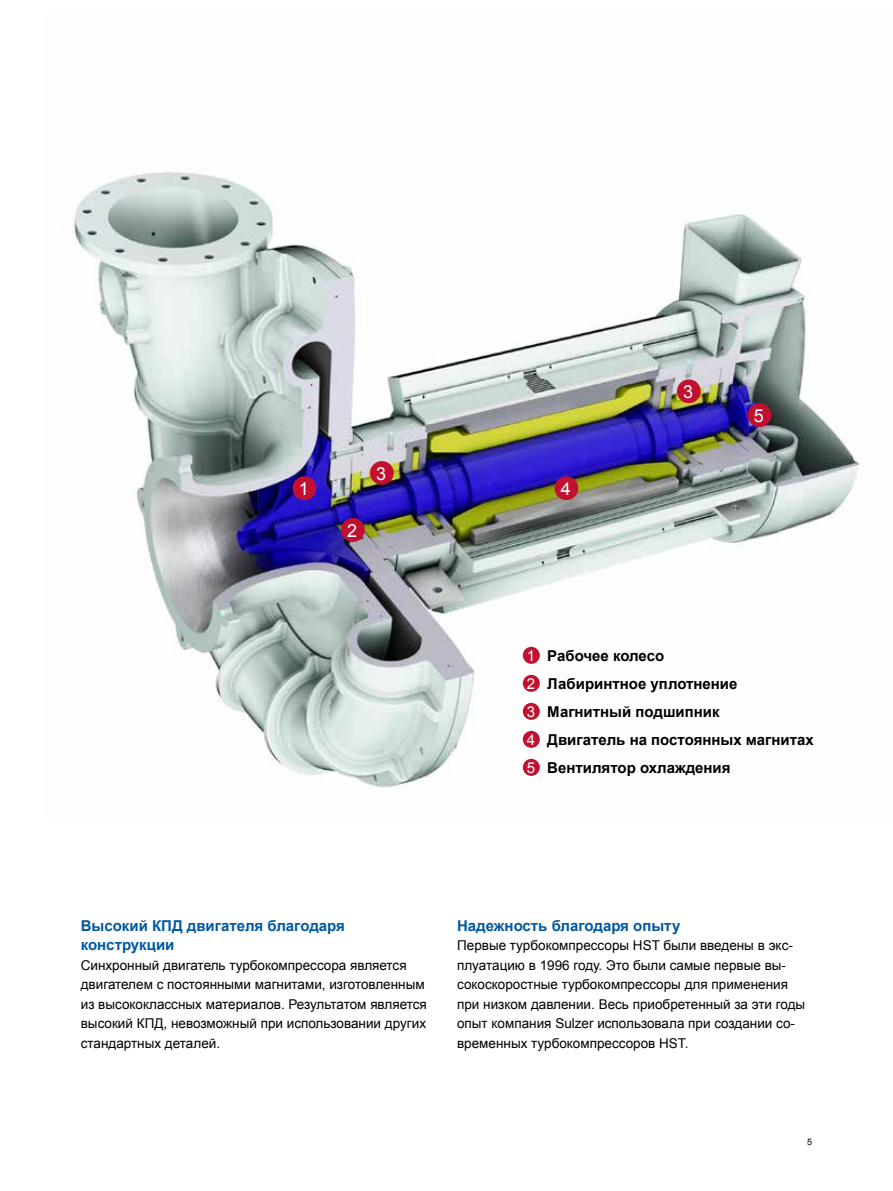
<style>
.page{position:relative;width:893px;height:1191px;background:#fff}
.page>*{position:absolute;margin:0;border:0;box-sizing:border-box;transform-origin:0 0}
.t1{font:18px "Arial";color:#fff}
.t2{font:700 15px/28px "Arial";color:#000}
.t3{font:700 15px/19.5px "Arial";color:#0058a2}
.t4{font:13.5px/19.5px "Arial";color:#000}
.t5{font:9px "Arial";color:#000}
.s1{font-weight:400;color:#fff}
</style>
<div class="page">
<img style="left:69px;top:172px;width:791px;height:616px">
<div style="left:293px;top:476px;width:23px;height:24px;background:#c21130;border-radius:50%"></div>
<div style="left:341px;top:518px;width:24px;height:24px;background:#c21130;border-radius:50%"></div>
<div style="left:370px;top:461px;width:24px;height:24px;background:#c21130;border-radius:50%"></div>
<div style="left:555px;top:476px;width:23px;height:24px;background:#c21130;border-radius:50%"></div>
<div style="left:677px;top:379px;width:24px;height:24px;background:#c21130;border-radius:50%"></div>
<div style="left:747px;top:403px;width:24px;height:24px;background:#c21130;border-radius:50%"></div>
<div style="left:523px;top:647px;width:17px;height:17px;background:#c21130;border-radius:50%"></div>
<div style="left:523px;top:675px;width:17px;height:17px;background:#c21130;border-radius:50%"></div>
<div style="left:523px;top:703px;width:17px;height:17px;background:#c21130;border-radius:50%"></div>
<div style="left:523px;top:731px;width:17px;height:17px;background:#c21130;border-radius:50%"></div>
<div style="left:523px;top:759px;width:17px;height:17px;background:#c21130;border-radius:50%"></div>
<h1 class="t1" style="left:299px;top:477px;width:12px">1</h1>
<h1 class="t1" style="left:347px;top:518px;width:12px">2</h1>
<h1 class="t1" style="left:376px;top:461px;width:12px">3</h1>
<h1 class="t1" style="left:561px;top:477px;width:12px">4</h1>
<h1 class="t1" style="left:683px;top:380px;width:12px">3</h1>
<h1 class="t1" style="left:754px;top:403px;width:12px">5</h1>
<p class="t2" style="left:527px;top:642px;width:288px"><span class="s1">1</span> Рабочее колесо<br><span class="s1">2</span> Лабиринтное уплотнение<br><span class="s1">3</span> Магнитный подшипник<br><span class="s1">4</span> Двигатель на постоянных магнитах<br><span class="s1">5</span> Вентилятор охлаждения</p>
<p class="t3" style="left:81px;top:916px;width:266px">Высокий КПД двигателя благодаря конструкции</p>
<p class="t4" style="left:81px;top:955px;width:348px">Синхронный двигатель турбокомпрессора является двигателем с постоянными магнитами, изготовленным из высококлассных материалов. Результатом является высокий КПД, невозможный при использовании других стандартных деталей.</p>
<p class="t3" style="left:457px;top:916px;width:225px">Надежность благодаря опыту</p>
<p class="t4" style="left:457px;top:935px;width:350px">Первые турбокомпрессоры HST были введены в экс&shy;плуатацию в 1996 году. Это были самые первые вы&shy;сокоскоростные турбокомпрессоры для применения при низком давлении. Весь приобретенный за эти годы опыт компания Sulzer использовала при создании со&shy;временных турбокомпрессоров HST.</p>
<p class="t5" style="left:807px;top:1136px;width:7px">5</p>
</div>
